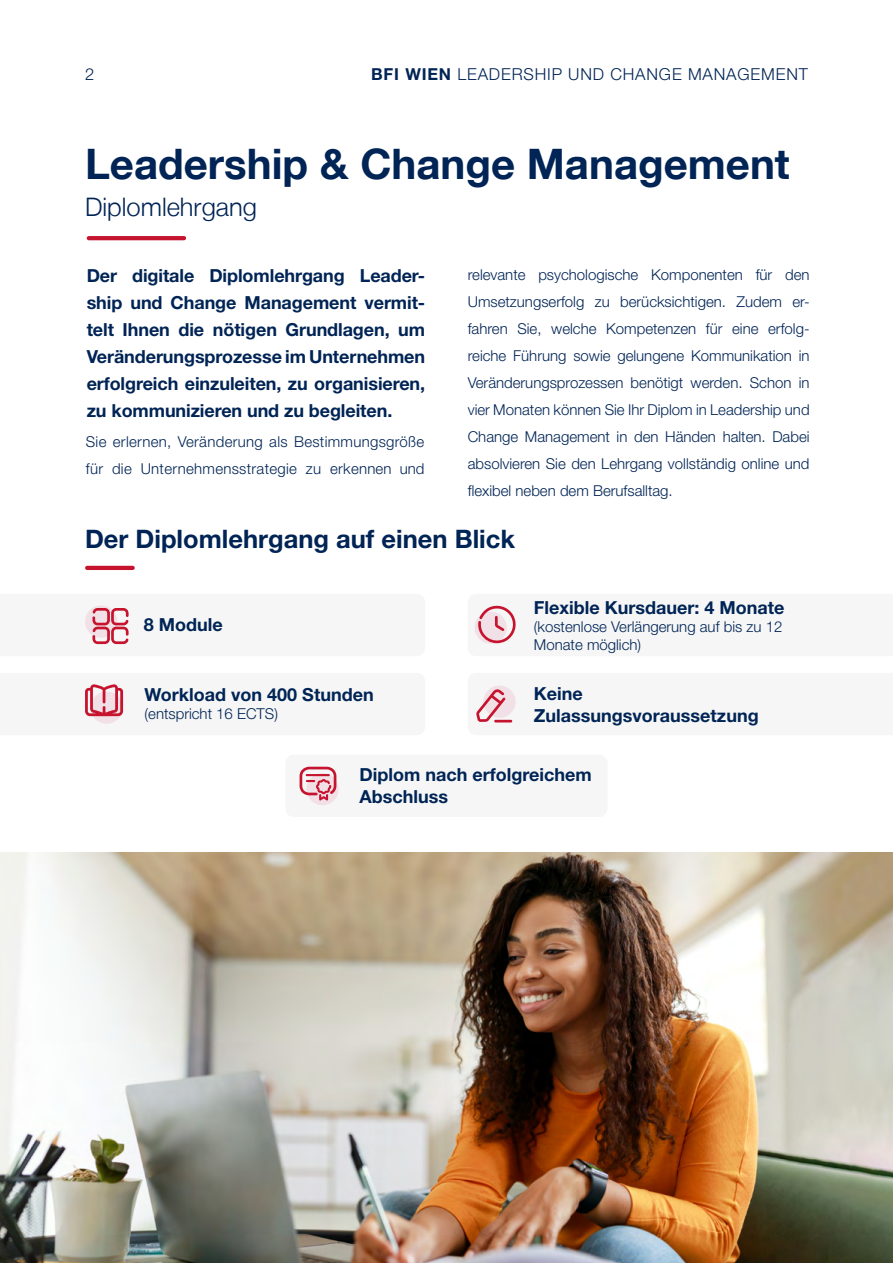
<style>
.page{position:relative;width:893px;height:1263px;background:#fff}
.page>*{position:absolute;margin:0;border:0;box-sizing:border-box;transform-origin:0 0}
.t1{font:700 42px "Helvetica Neue LT";color:#002455}
.t2{font:700 25.5px "Helvetica Neue LT Std";color:#002455}
.t3{font:300 25.5px "Helvetica Neue LT";color:#002455}
.t4{font:700 18px/27px "Helvetica Neue LT Std";color:#002455}
.t5{font:300 16.5px "Helvetica Neue LT Std";letter-spacing:.05em;color:#002455}
.t6{font:300 15px/27px "Helvetica Neue LT Std";color:#002455}
.t7{font:300 15px/27px "Helvetica Neue LT Std";letter-spacing:.02em;color:#002455}
.s1{font-weight:700}
</style>
<div class="page">
<hr style="left:89px;top:236px;width:95px;height:4px;background:#c6142f">
<hr style="left:87px;top:566px;width:46px;height:4px;background:#c6142f">
<img style="left:0;top:852px;width:893px;height:411px">
<svg style="left:85px;top:684px;width:39px;height:40px"></svg>
<svg style="left:476px;top:685px;width:40px;height:38px"></svg>
<svg style="left:474px;top:605px;width:42px;height:39px"></svg>
<svg style="left:85px;top:605px;width:44px;height:40px"></svg>
<div style="left:285px;top:755px;width:322px;height:62px;background:#f6f6f6;border-radius:9px"></div>
<div style="left:306px;top:773px;width:33px;height:32px;background:#f2e0e7;border-radius:50%"></div>
<svg style="left:300px;top:767px;width:36px;height:33px"></svg>
<p class="t5" style="left:85px;top:64px;width:11px">2</p>
<p class="t5" style="left:371px;top:64px;width:438px"><span class="s1">BFI WIEN</span> LEADERSHIP UND CHANGE MANAGEMENT</p>
<h1 class="t1" style="left:85px;top:138px;width:706px">Leadership &amp; Change Management</h1>
<h2 class="t3" style="left:85px;top:192px;width:173px">Diplomlehrgang</h2>
<p class="t4" style="left:87px;top:262px;width:340px;text-align:justify">Der digitale Diplomlehrgang Leader&shy;ship und Change Management vermit&shy;telt Ihnen die nötigen Grundlagen, um Veränderungsprozesse im Unternehmen erfolgreich einzuleiten, zu organisieren, zu kommunizieren und zu begleiten.</p>
<p class="t7" style="left:86px;top:428px;width:340px">Sie erlernen, Veränderung als Bestimmungsgröße für die Unternehmensstrategie zu erkennen und</p>
<p class="t6" style="left:468px;top:261px;width:343px;text-align:justify">relevante psychologische Komponenten für den Umsetzungserfolg zu berücksichtigen. Zudem er&shy;fahren Sie, welche Kompetenzen für eine erfolg&shy;reiche Führung sowie gelungene Kommunikation in Veränderungsprozessen benötigt werden. Schon in vier Monaten können Sie Ihr Diplom in Leadership und Change Management in den Händen halten. Dabei absolvieren Sie den Lehrgang vollständig online und flexibel neben dem Berufsalltag.</p>
<h2 class="t2" style="left:85px;top:523px;width:432px">Der Diplomlehrgang auf einen Blick</h2>
<p class="t4" style="left:144px;top:611px;width:80px">8 Module</p>
<p class="t4" style="left:145px;top:681px;width:231px">Workload von 400 Stunden</p>
<p class="t6" style="left:145px;top:700px;width:135px">(entspricht 16 ECTS)</p>
<p class="t4" style="left:534px;top:593px;width:252px">Flexible Kursdauer: 4 Monate</p>
<p class="t6" style="left:534px;top:617px;width:250px;line-height:18px">(kostenlose Verlängerung auf bis zu 12<br>Monate möglich)</p>
<p class="t4" style="left:534px;top:682px;width:226px;line-height:21.6px">Keine<br>Zulassungsvoraussetzung</p>
<p class="t4" style="left:359px;top:764px;width:234px;line-height:21.6px">Diplom nach erfolgreichem<br>Abschluss</p>
</div>
